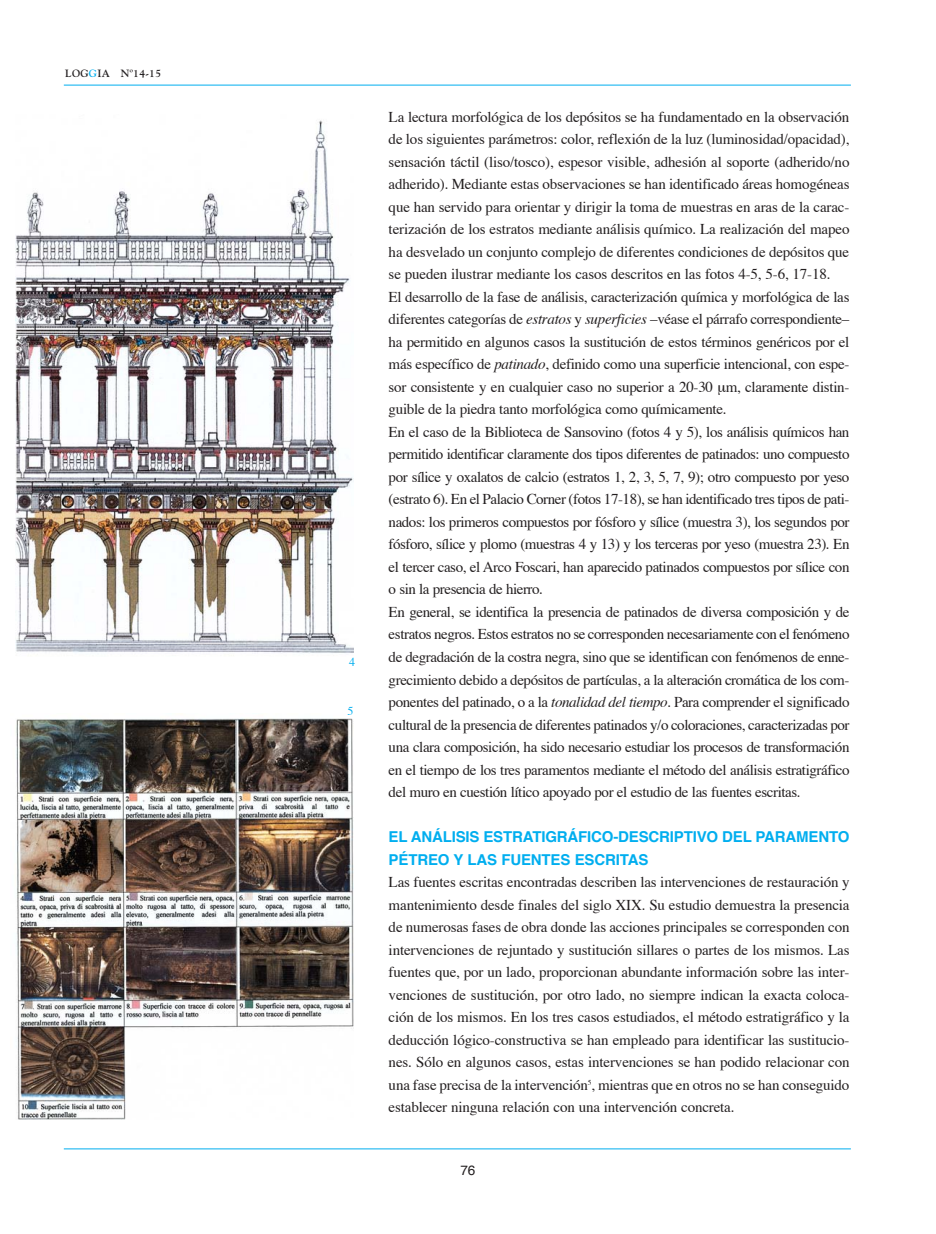
<style>
.page{position:relative;width:936px;height:1234px;background:#fff}
.page>*{position:absolute;margin:0;border:0;box-sizing:border-box;transform-origin:0 0}
.t1{font:15px/22.5px "Times";letter-spacing:-.025em;color:#231f20}
.t2{font:700 15px/22.5px "Helvetica";letter-spacing:-.01em;color:#00aeef}
.t3{font:13.5px "Helvetica";color:#231f20}
.t4{font:12px "Times";color:#00aeef}
.t5{font:700 10.5px "Goudy";letter-spacing:.03em;color:#231f20}
.s1{color:#00aeef}
.s2{font-style:italic}
</style>
<div class="page">
<hr style="left:64px;top:1148px;width:786px;height:1px;background:#00aeef">
<hr style="left:64px;top:85px;width:786px;height:1px;background:#00aeef">
<img style="left:16px;top:718px;width:337px;height:400px">
<img style="left:16px;top:120px;width:337px;height:533px">
<p class="t5" style="left:65px;top:69px;width:97px">LOG<span class="s1">G</span>IA Nº14-15</p>
<p class="t4" style="left:349px;top:657px;width:7px">4</p>
<p class="t4" style="left:347px;top:706px;width:7px">5</p>
<p class="t1" style="left:388px;top:106px;width:462px">La lectura morfológica de los depósitos se ha fundamentado en la observación de los siguientes parámetros: color, reflexión de la luz (luminosidad/opacidad), sensación táctil (liso/tosco), espesor visible, adhesión al soporte (adherido/no adherido). Mediante estas observaciones se han identificado áreas homogéneas que han servido para orientar y dirigir la toma de muestras en aras de la carac&shy;terización de los estratos mediante análisis químico. La realización del mapeo ha desvelado un conjunto complejo de diferentes condiciones de depósitos que se pueden ilustrar mediante los casos descritos en las fotos 4-5, 5-6, 17-18.<br>El desarrollo de la fase de análisis, caracterización química y morfológica de las diferentes categorías de <span class="s2">estratos</span> y <span class="s2">superficies</span> –véase el párrafo correspondiente– ha permitido en algunos casos la sustitución de estos términos genéricos por el más específico de <span class="s2">patinado</span>, definido como una superficie intencional, con espe&shy;sor consistente y en cualquier caso no superior a 20-30 m, claramente distin&shy;guible de la piedra tanto morfológica como químicamente.<br>En el caso de la Biblioteca de Sansovino (fotos 4 y 5), los análisis químicos han permitido identificar claramente dos tipos diferentes de patinados: uno compuesto por sílice y oxalatos de calcio (estratos 1, 2, 3, 5, 7, 9); otro compuesto por yeso (estrato 6). En el Palacio Corner (fotos 17-18), se han identificado tres tipos de pati&shy;nados: los primeros compuestos por fósforo y sílice (muestra 3), los segundos por fósforo, sílice y plomo (muestras 4 y 13) y los terceras por yeso (muestra 23). En el tercer caso, el Arco Foscari, han aparecido patinados compuestos por sílice con o sin la presencia de hierro.<br>En general, se identifica la presencia de patinados de diversa composición y de estratos negros. Estos estratos no se corresponden necesariamente con el fenómeno de degradación de la costra negra, sino que se identifican con fenómenos de enne&shy;grecimiento debido a depósitos de partículas, a la alteración cromática de los com&shy;ponentes del patinado, o a la <span class="s2">tonalidad del tiempo</span>. Para comprender el significado cultural de la presencia de diferentes patinados y/o coloraciones, caracterizadas por una clara composición, ha sido necesario estudiar los procesos de transformación en el tiempo de los tres paramentos mediante el método del análisis estratigráfico del muro en cuestión lítico apoyado por el estudio de las fuentes escritas.</p>
<p class="t2" style="left:388px;top:826px;width:462px">EL ANÁLISIS ESTRATIGRÁFICO-DESCRIPTIVO DEL PARAMENTO<br>PÉTREO Y LAS FUENTES ESCRITAS</p>
<p class="t1" style="left:388px;top:872px;width:462px;text-align:justify">Las fuentes escritas encontradas describen las intervenciones de restauración y mantenimiento desde finales del siglo XIX. Su estudio demuestra la presencia de numerosas fases de obra donde las acciones principales se corresponden con intervenciones de rejuntado y sustitución sillares o partes de los mismos. Las fuentes que, por un lado, proporcionan abundante información sobre las inter&shy;venciones de sustitución, por otro lado, no siempre indican la exacta coloca&shy;ción de los mismos. En los tres casos estudiados, el método estratigráfico y la deducción lógico-constructiva se han empleado para identificar las sustitucio&shy;nes. Sólo en algunos casos, estas intervenciones se han podido relacionar con una fase precisa de la intervención<sup>5</sup>, mientras que en otros no se han conseguido establecer ninguna relación con una intervención concreta.</p>
<p class="t3" style="left:460px;top:1163px;width:17px">76</p>
</div>
